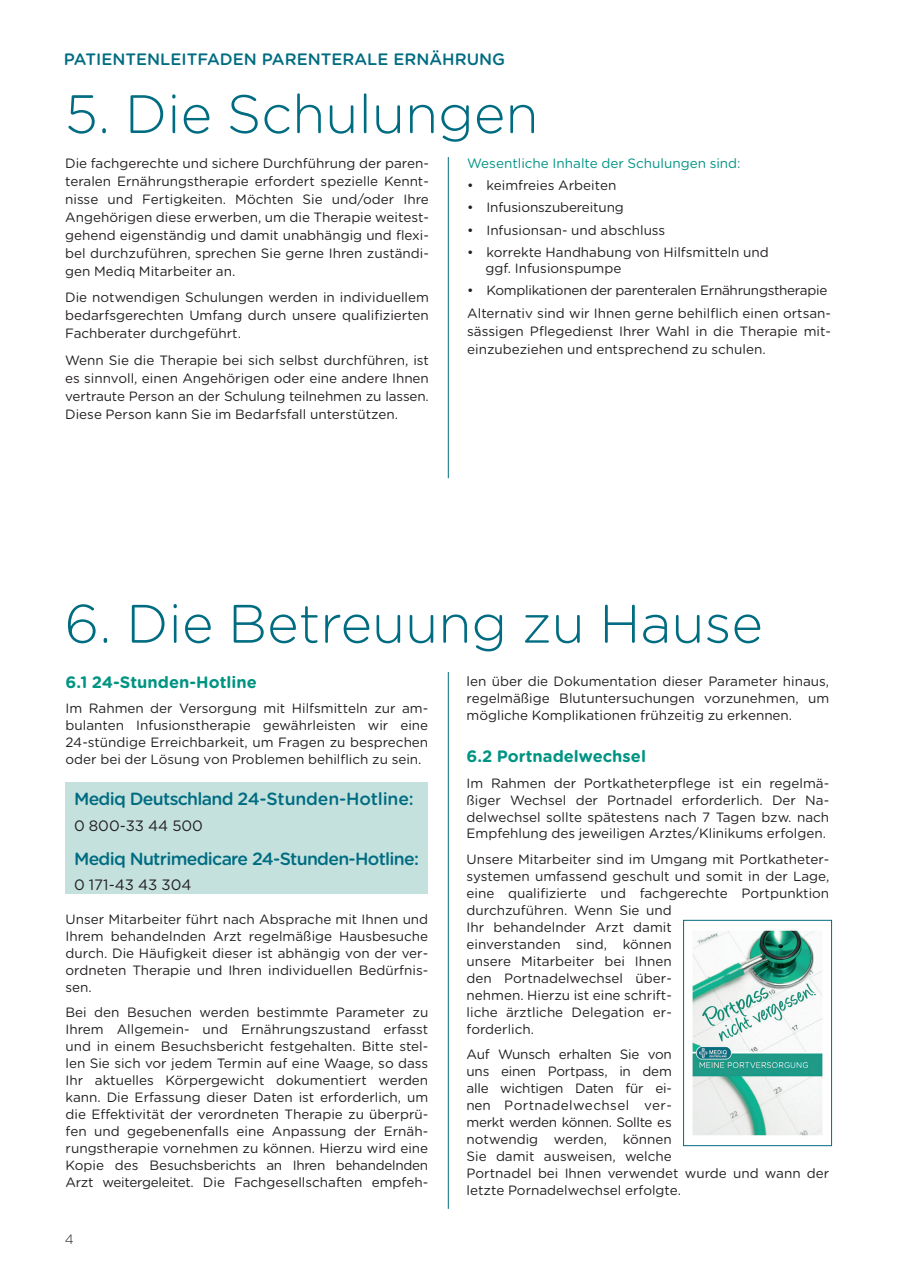
<style>
.page{position:relative;width:897px;height:1267px;background:#fff}
.page>*{position:absolute;margin:0;border:0;box-sizing:border-box;transform-origin:0 0}
.Oberüberschrift{font:300 54px "Gotham Rounded";color:#006c81}
.Überschrift_Hinweis{font:500 17.7px "Gotham Rounded";letter-spacing:-.04em;color:#006c81}
.t1{font:500 16.5px "Gotham Rounded";color:#006c81}
.Überschrift_Bold_gro{font:700 16.5px "Gotham Rounded";color:#009483}
.Fließtext{font:700 16.5px "Gotham Rounded";color:#009483}
.Hinweis{font:15px "Gotham Rounded";color:#231f20}
.Fließtext-2{font:13.5px/17px "Gotham Rounded";color:#231f20;text-align:justify}
.Fließtext-3{font:13.5px "Gotham Rounded";letter-spacing:-.02em;color:#231f20}
.Fließtext-4{font:13.5px "Gotham Rounded";color:#009483}
.t2{font:300 13.5px "Gotham Rounded";color:#231f20}
</style>
<div class="page">
<div style="left:65px;top:782px;width:362px;height:111px;background:#c4e1de"></div>
<hr style="left:448px;top:157px;width:1px;height:321px;background:#006c81">
<hr style="left:448px;top:672px;width:1px;height:536px;background:#006c81">
<img style="left:692px;top:930px;width:131px;height:206px">
<div style="left:683px;top:920px;width:148px;height:225px;border:1px solid #006c81"></div>
<p class="t1" style="left:64px;top:48px;width:443px">PATIENTENLEITFADEN PARENTERALE ERNÄHRUNG</p>
<p class="Oberüberschrift" style="left:65px;top:78px;width:474px">5. Die Schulungen</p>
<p class="Fließtext-2" style="left:65px;top:153px;width:365px;line-height:18px">Die fachgerechte und sichere Durchführung der paren&shy;teralen Ernährungstherapie erfordert spezielle Kennt&shy;nisse und Fertigkeiten. Möchten Sie und/oder Ihre Angehörigen diese erwerben, um die Therapie weitest&shy;gehend eigenständig und damit unabhängig und flexi&shy;bel durchzuführen, sprechen Sie gerne Ihren zuständi&shy;gen Mediq Mitarbeiter an.</p>
<p class="Fließtext-2" style="left:65px;top:288px;width:365px;line-height:18px">Die notwendigen Schulungen werden in individuellem bedarfsgerechten Umfang durch unsere qualifizierten Fachberater durchgeführt.</p>
<p class="Fließtext-2" style="left:65px;top:350px;width:365px;line-height:18px">Wenn Sie die Therapie bei sich selbst durchführen, ist es sinnvoll, einen Angehörigen oder eine andere Ihnen vertraute Person an der Schulung teilnehmen zu lassen.<br>Diese Person kann Sie im Bedarfsfall unterstützen.</p>
<p class="Fließtext-4" style="left:467px;top:154px;width:275px">Wesentliche Inhalte der Schulungen sind:</p>
<p class="Fließtext-2" style="left:467px;top:176px;width:151px">• keimfreies Arbeiten</p>
<p class="Fließtext-2" style="left:467px;top:198px;width:158px">• Infusionszubereitung</p>
<p class="Fließtext-2" style="left:467px;top:221px;width:199px">• Infusionsan- und abschluss</p>
<p class="Fließtext-2" style="left:467px;top:243px;width:303px">• korrekte Handhabung von Hilfsmitteln und</p>
<p class="Fließtext-2" style="left:485px;top:259px;width:137px">ggf. Infusionspumpe</p>
<p class="Fließtext-3" style="left:467px;top:281px;width:361px">• Komplikationen der parenteralen Ernährungstherapie</p>
<p class="Fließtext-2" style="left:467px;top:303px;width:365px;line-height:18px">Alternativ sind wir Ihnen gerne behilflich einen ortsan&shy;sässigen Pflegedienst Ihrer Wahl in die Therapie mit&shy;einzubeziehen und entsprechend zu schulen.</p>
<p class="Oberüberschrift" style="left:64px;top:587px;width:699px">6. Die Betreuung zu Hause</p>
<p class="Überschrift_Bold_gro" style="left:66px;top:670px;width:193px">6.1 24-Stunden-Hotline</p>
<p class="Fließtext-2" style="left:66px;top:699px;width:364px">Im Rahmen der Versorgung mit Hilfsmitteln zur am&shy;bulanten Infusionstherapie gewährleisten wir eine 24-stündige Erreichbarkeit, um Fragen zu besprechen oder bei der Lösung von Problemen behilflich zu sein.</p>
<p class="Überschrift_Hinweis" style="left:74px;top:786px;width:341px">Mediq Deutschland 24-Stunden-Hotline:</p>
<p class="Hinweis" style="left:74px;top:815px;width:130px">0 800-33 44 500</p>
<p class="Überschrift_Hinweis" style="left:74px;top:845px;width:346px">Mediq Nutrimedicare 24-Stunden-Hotline:</p>
<p class="Hinweis" style="left:74px;top:874px;width:119px">0 171-43 43 304</p>
<p class="Fließtext-2" style="left:66px;top:910px;width:364px">Unser Mitarbeiter führt nach Absprache mit Ihnen und Ihrem behandelnden Arzt regelmäßige Hausbesuche durch. Die Häufigkeit dieser ist abhängig von der ver&shy;ordneten Therapie und Ihren individuellen Bedürfnis&shy;sen.</p>
<p class="Fließtext-2" style="left:66px;top:1003px;width:364px">Bei den Besuchen werden bestimmte Parameter zu Ihrem Allgemein- und Ernährungszustand erfasst und in einem Besuchsbericht festgehalten. Bitte stel&shy;len Sie sich vor jedem Termin auf eine Waage, so dass Ihr aktuelles Körpergewicht dokumentiert werden kann. Die Erfassung dieser Daten ist erforderlich, um die Effektivität der verordneten Therapie zu überprü&shy;fen und gegebenenfalls eine Anpassung der Ernäh&shy;rungstherapie vornehmen zu können. Hierzu wird eine Kopie des Besuchsberichts an Ihren behandelnden Arzt weitergeleitet. Die Fachgesellschaften empfeh-</p>
<p class="Fließtext-2" style="left:466px;top:672px;width:364px">len über die Dokumentation dieser Parameter hinaus, regelmäßige Blutuntersuchungen vorzunehmen, um mögliche Komplikationen frühzeitig zu erkennen.</p>
<p class="Fließtext" style="left:466px;top:744px;width:181px">6.2 Portnadelwechsel</p>
<p class="Fließtext-2" style="left:466px;top:773px;width:364px">Im Rahmen der Portkatheterpflege ist ein regelmä&shy;ßiger Wechsel der Portnadel erforderlich. Der Na&shy;delwechsel sollte spätestens nach 7 Tagen bzw. nach Empfehlung des jeweiligen Arztes/Klinikums erfolgen.</p>
<p class="Fließtext-2" style="left:466px;top:850px;width:364px;text-align:left">Unsere Mitarbeiter sind im Umgang mit Portkatheter&shy;systemen umfassend geschult und somit in der Lage, eine qualifizierte und fachgerechte Portpunktion durchzuführen. Wenn Sie und<br>Ihr behandelnder Arzt damit<br>einverstanden sind, können<br>unsere Mitarbeiter bei Ihnen<br>den Portnadelwechsel über-<br>nehmen. Hierzu ist eine schrift-<br>liche ärztliche Delegation er-<br>forderlich.</p>
<p class="Fließtext-2" style="left:466px;top:1045px;width:364px;text-align:left">Auf Wunsch erhalten Sie von<br>uns einen Portpass, in dem<br>alle wichtigen Daten für ei-<br>nen Portnadelwechsel ver-<br>merkt werden können. Sollte es<br>notwendig werden, können<br>Sie damit ausweisen, welche<br>Portnadel bei Ihnen verwendet wurde und wann der letzte Pornadelwechsel erfolgte.</p>
<p class="t2" style="left:65px;top:1230px;width:10px">4</p>
</div>
